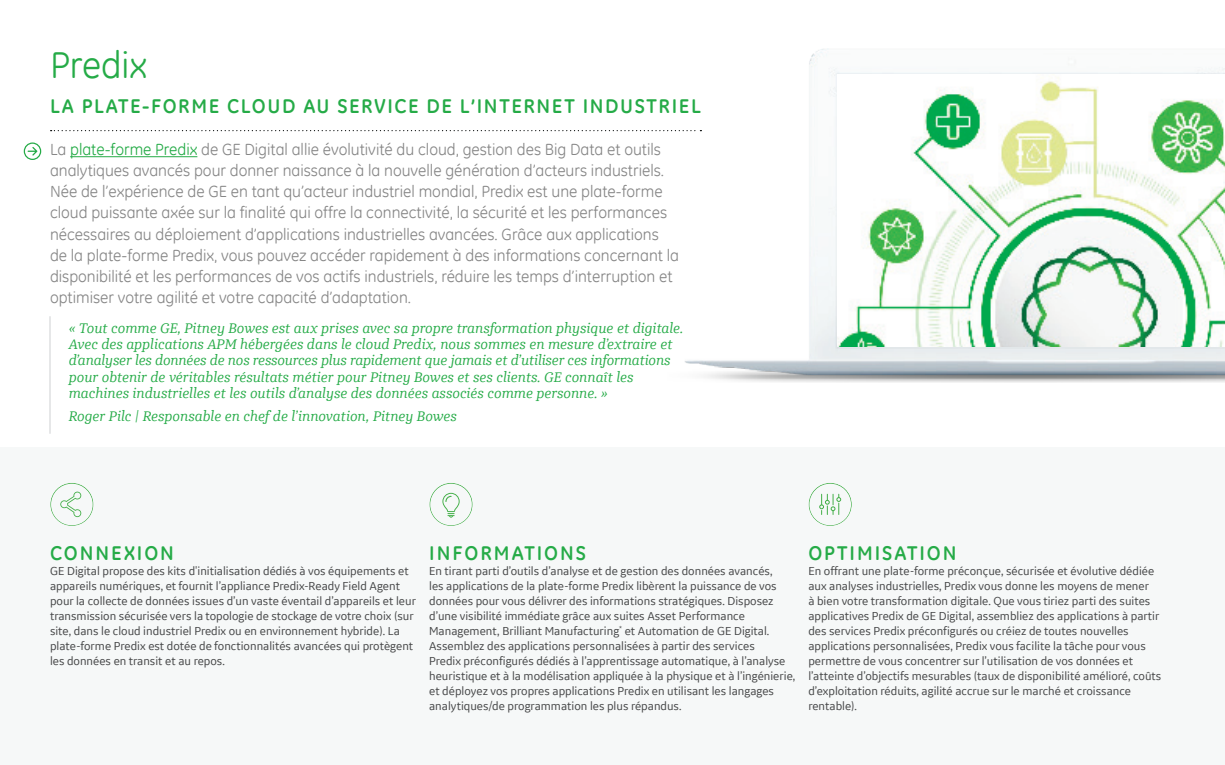
<style>
.page{position:relative;width:1225px;height:765px;background:#fff}
.page>*{position:absolute;margin:0;border:0;box-sizing:border-box;transform-origin:0 0}
.t1{font:37.5px "GE Inspira";color:#25ab47}
.t2{font:700 20px "GE Inspira";letter-spacing:.08em;color:#25ab47}
.t3{font:700 20px "GE Inspira";letter-spacing:.1em;color:#25ab47}
.t4{font:16.25px/21.2px "GE Inspira";color:#868686}
.t5{font:italic 15px/16.2px "GE Inspira Serif";color:#25ab47}
.t6{font:12.5px/15px "GE Inspira Sans";color:#464748}
.s1{color:#25ab47}
</style>
<div class="page">
<div style="left:0;top:448px;width:1225px;height:317px;background:#f6f8f8"></div>
<hr style="left:70px;top:156px;width:127px;height:1px;background:#25ab47">
<svg style="left:50px;top:483px;width:43px;height:43px"></svg>
<svg style="left:429px;top:483px;width:44px;height:43px"></svg>
<svg style="left:809px;top:483px;width:43px;height:43px"></svg>
<svg style="left:51px;top:130px;width:614px;height:1px"></svg>
<img style="left:667px;top:48px;width:558px;height:335px">
<img style="left:838px;top:74px;width:387px;height:272px">
<hr style="left:49px;top:316px;width:2px;height:118px;background:#d8d9db">
<div style="left:24px;top:142px;width:17px;height:18px;border:1px solid #25ab47;border-radius:50%"></div>
<svg style="left:28px;top:147px;width:9px;height:9px"></svg>
<h1 class="t1" style="left:50px;top:41px;width:99px">Predix</h1>
<h2 class="t2" style="left:50px;top:94px;width:652px">LA PLATE-FORME CLOUD AU SERVICE DE L’INTERNET INDUSTRIEL</h2>
<p class="t4" style="left:50px;top:138px;width:631px">La <span class="s1">plate-forme Predix</span> de GE Digital allie évolutivité du cloud, gestion des Big Data et outils analytiques avancés pour donner naissance à la nouvelle génération d’acteurs industriels.<br>Née de l’expérience de GE en tant qu’acteur industriel mondial, Predix est une plate-forme cloud puissante axée sur la finalité qui offre la connectivité, la sécurité et les performances nécessaires au déploiement d’applications industrielles avancées. Grâce aux applications de la plate-forme Predix, vous pouvez accéder rapidement à des informations concernant la disponibilité et les performances de vos actifs industriels, réduire les temps d’interruption et optimiser votre agilité et votre capacité d’adaptation.</p>
<p class="t5" style="left:69px;top:319px;width:616px">« Tout comme GE, Pitney Bowes est aux prises avec sa propre transformation physique et digitale.<br>Avec des applications APM hébergées dans le cloud Predix, nous sommes en mesure d’extraire et d’analyser les données de nos ressources plus rapidement que jamais et d’utiliser ces informations pour obtenir de véritables résultats métier pour Pitney Bowes et ses clients. GE connaît les machines industrielles et les outils d’analyse des données associés comme personne. »</p>
<p class="t5" style="left:69px;top:408px;width:390px">Roger Pilc | Responsable en chef de l’innovation, Pitney Bowes</p>
<h2 class="t3" style="left:50px;top:540px;width:126px">CONNEXION</h2>
<p class="t6" style="left:50px;top:563px;width:367px">GE Digital propose des kits d'initialisation dédiés à vos équipements et appareils numériques, et fournit l’appliance Predix-Ready Field Agent pour la collecte de données issues d’un vaste éventail d’appareils et leur transmission sécurisée vers la topologie de stockage de votre choix (sur site, dans le cloud industriel Predix ou en environnement hybride). La plate-forme Predix est dotée de fonctionnalités avancées qui protègent les données en transit et au repos.</p>
<h2 class="t3" style="left:429px;top:540px;width:158px">INFORMATIONS</h2>
<p class="t6" style="left:429px;top:563px;width:368px">En tirant parti d’outils d’analyse et de gestion des données avancés,<br>les applications de la plate-forme Predix libèrent la puissance de vos données pour vous délivrer des informations stratégiques. Disposez d’une visibilité immédiate grâce aux suites Asset Performance Management, Brilliant Manufacturing<sup>*</sup> et Automation de GE Digital.<br>Assemblez des applications personnalisées à partir des services<br>Predix préconfigurés dédiés à l’apprentissage automatique, à l’analyse heuristique et à la modélisation appliquée à la physique et à l’ingénierie, et déployez vos propres applications Predix en utilisant les langages analytiques/de programmation les plus répandus.</p>
<h2 class="t3" style="left:808px;top:540px;width:150px">OPTIMISATION</h2>
<p class="t6" style="left:808px;top:563px;width:355px">En offrant une plate-forme préconçue, sécurisée et évolutive dédiée aux analyses industrielles, Predix vous donne les moyens de mener<br>à bien votre transformation digitale. Que vous tiriez parti des suites applicatives Predix de GE Digital, assembliez des applications à partir des services Predix préconfigurés ou créiez de toutes nouvelles applications personnalisées, Predix vous facilite la tâche pour vous permettre de vous concentrer sur l’utilisation de vos données et l’atteinte d’objectifs mesurables (taux de disponibilité amélioré, coûts d’exploitation réduits, agilité accrue sur le marché et croissance rentable).</p>
</div>
